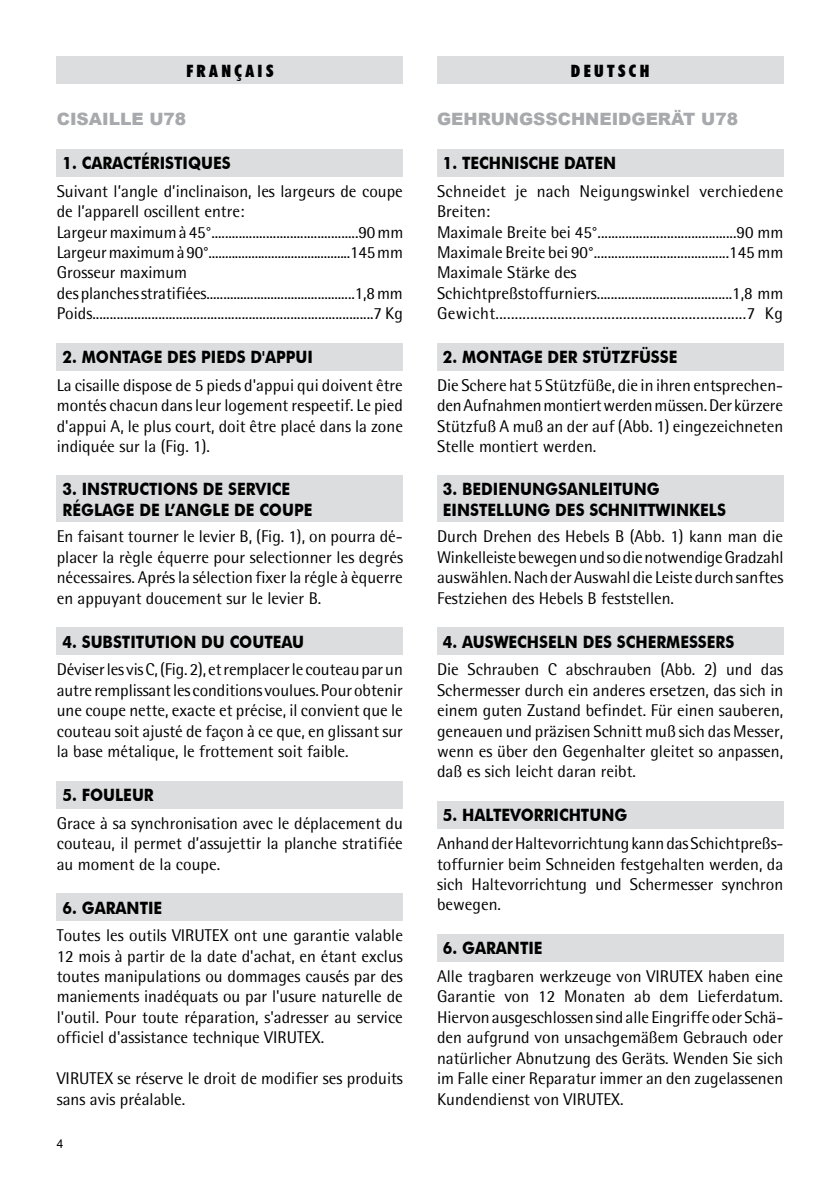
<style>
.page{position:relative;width:840px;height:1191px;background:#fff}
.page>*{position:absolute;margin:0;border:0;box-sizing:border-box;transform-origin:0 0}
.t1{font:17px/20.4px "Rotis Semi Sans";color:#000;text-align:justify}
.t2{font:700 17px/20.6px "Futura BT";color:#000;scale:.9 1}
.t3{font:900 17px "Arial";color:#a7a9ac}
.t4{font:900 condensed 17px "Futura BT";letter-spacing:.2em;color:#000}
.t5{font:12px "Arial";color:#000}
</style>
<div class="page">
<div style="left:57px;top:57px;width:345px;height:27px;background:#dcddde"></div>
<div style="left:57px;top:149px;width:345px;height:27px;background:#dcddde"></div>
<div style="left:57px;top:343px;width:345px;height:27px;background:#dcddde"></div>
<div style="left:57px;top:476px;width:345px;height:46px;background:#dcddde"></div>
<div style="left:57px;top:627px;width:345px;height:28px;background:#dcddde"></div>
<div style="left:57px;top:780px;width:345px;height:28px;background:#dcddde"></div>
<div style="left:57px;top:893px;width:345px;height:27px;background:#dcddde"></div>
<div style="left:437px;top:57px;width:345px;height:27px;background:#dcddde"></div>
<div style="left:437px;top:149px;width:345px;height:27px;background:#dcddde"></div>
<div style="left:437px;top:343px;width:345px;height:27px;background:#dcddde"></div>
<div style="left:437px;top:476px;width:345px;height:46px;background:#dcddde"></div>
<div style="left:437px;top:627px;width:345px;height:28px;background:#dcddde"></div>
<div style="left:437px;top:801px;width:345px;height:27px;background:#dcddde"></div>
<div style="left:437px;top:934px;width:345px;height:27px;background:#dcddde"></div>
<p class="t4" style="left:186px;top:61px;width:89px">FRANÇAIS</p>
<p class="t3" style="left:57px;top:107px;width:131px">CISAILLE U78</p>
<p class="t2" style="left:63px;top:153px;width:188px">1. CARACTÉRISTIQUES</p>
<p class="t1" style="left:57px;top:181px;width:348px;text-align:left">Suivant l’angle d’inclinaison, les largeurs de coupe de l’apparell oscillent entre:<br>Largeur maximum à 45°...........................................90 mm Largeur maximum à 90°...........................................145 mm Grosseur maximum<br>des planches stratifiées............................................1,8 mm Poids.................................................................................7 Kg</p>
<p class="t2" style="left:63px;top:347px;width:279px">2. MONTAGE DES PIEDS D'APPUI</p>
<p class="t1" style="left:57px;top:375px;width:347px">La cisaille dispose de 5 pieds d'appui qui doivent être montés chacun dans leur logement respeetif. Le pied d'appui A, le plus court, doit être placé dans la zone indiquée sur la (Fig. 1).</p>
<p class="t2" style="left:63px;top:478px;width:279px">3. INSTRUCTIONS DE SERVICE<br>RÉGLAGE DE L’ANGLE DE COUPE</p>
<p class="t1" style="left:57px;top:526px;width:347px">En faisant tourner le levier B, (Fig. 1), on pourra dé&shy;placer la règle équerre pour selectionner les degrés nécessaires. Aprés la sélection fixer la régle à èquerre en appuyant doucement sur le levier B.</p>
<p class="t2" style="left:63px;top:631px;width:270px">4. SUBSTITUTION DU COUTEAU</p>
<p class="t1" style="left:57px;top:659px;width:347px">Déviser les vis C, (Fig. 2), et remplacer le couteau par un autre remplissant les conditions voulues. Pour obtenir une coupe nette, exacte et précise, il convient que le couteau soit ajusté de façon à ce que, en glissant sur la base métalique, le frottement soit faible.</p>
<p class="t2" style="left:63px;top:784px;width:103px">5. FOULEUR</p>
<p class="t1" style="left:57px;top:812px;width:347px">Grace à sa synchronisation avec le déplacement du couteau, il permet d’assujettir la planche stratifiée au moment de la coupe.</p>
<p class="t2" style="left:63px;top:897px;width:112px">6. GARANTIE</p>
<p class="t1" style="left:57px;top:925px;width:347px">Toutes les outils VIRUTEX ont une garantie valable 12 mois à partir de la date d'achat, en étant exclus toutes manipulations ou dommages causés par des maniements inadéquats ou par l'usure naturelle de l'outil. Pour toute réparation, s'adresser au service officiel d'assistance technique VIRUTEX.</p>
<p class="t1" style="left:57px;top:1068px;width:347px">VIRUTEX se réserve le droit de modifier ses produits sans avis préalable.</p>
<p class="t5" style="left:57px;top:1135px;width:8px">4</p>
<p class="t4" style="left:570px;top:61px;width:80px">DEUTSCH</p>
<p class="t3" style="left:437px;top:107px;width:302px">GEHRUNGSSCHNEIDGERÄT U78</p>
<p class="t2" style="left:442px;top:153px;width:194px">1. TECHNISCHE DATEN</p>
<p class="t1" style="left:437px;top:181px;width:347px;text-align:left">Schneidet je nach Neigungswinkel verchiedene Breiten:<br>Maximale Breite bei 45°........................................90 mm Maximale Breite bei 90°.......................................145 mm Maximale Stärke des Schichtpreßstoffurniers.......................................1,8 mm Gewicht.................................................................7 Kg</p>
<p class="t2" style="left:442px;top:347px;width:262px">2. MONTAGE DER STÜTZFÜSSE</p>
<p class="t1" style="left:437px;top:375px;width:347px">Die Schere hat 5 Stützfüße, die in ihren entsprechen&shy;den Aufnahmen montiert werden müssen. Der kürzere Stützfuß A muß an der auf (Abb. 1) eingezeichneten Stelle montiert werden.</p>
<p class="t2" style="left:442px;top:478px;width:316px">3. BEDIENUNGSANLEITUNG<br>EINSTELLUNG DES SCHNITTWINKELS</p>
<p class="t1" style="left:437px;top:526px;width:348px">Durch Drehen des Hebels B (Abb. 1) kann man die Winkelleiste bewegen und so die notwendige Gradzahl auswählen. Nach der Auswahl die Leiste durch sanftes Festziehen des Hebels B feststellen.</p>
<p class="t2" style="left:442px;top:631px;width:325px">4. AUSWECHSELN DES SCHERMESSERS</p>
<p class="t1" style="left:437px;top:659px;width:347px">Die Schrauben C abschrauben (Abb. 2) und das Schermesser durch ein anderes ersetzen, das sich in einem guten Zustand befindet. Für einen sauberen, geneauen und präzisen Schnitt muß sich das Messer, wenn es über den Gegenhalter gleitet so anpassen, daß es sich leicht daran reibt.</p>
<p class="t2" style="left:442px;top:805px;width:206px">5. HALTEVORRICHTUNG</p>
<p class="t1" style="left:437px;top:833px;width:348px">Anhand der Haltevorrichtung kann das Schichtpreßs&shy;toffurnier beim Schneiden festgehalten werden, da sich Haltevorrichtung und Schermesser synchron bewegen.</p>
<p class="t2" style="left:442px;top:938px;width:112px">6. GARANTIE</p>
<p class="t1" style="left:437px;top:966px;width:347px">Alle tragbaren werkzeuge von VIRUTEX haben eine Garantie von 12 Monaten ab dem Lieferdatum.<br>Hiervon ausgeschlossen sind alle Eingriffe oder Schä&shy;den aufgrund von unsachgemäßem Gebrauch oder natürlicher Abnutzung des Geräts. Wenden Sie sich im Falle einer Reparatur immer an den zugelassenen Kundendienst von VIRUTEX.</p>
</div>
